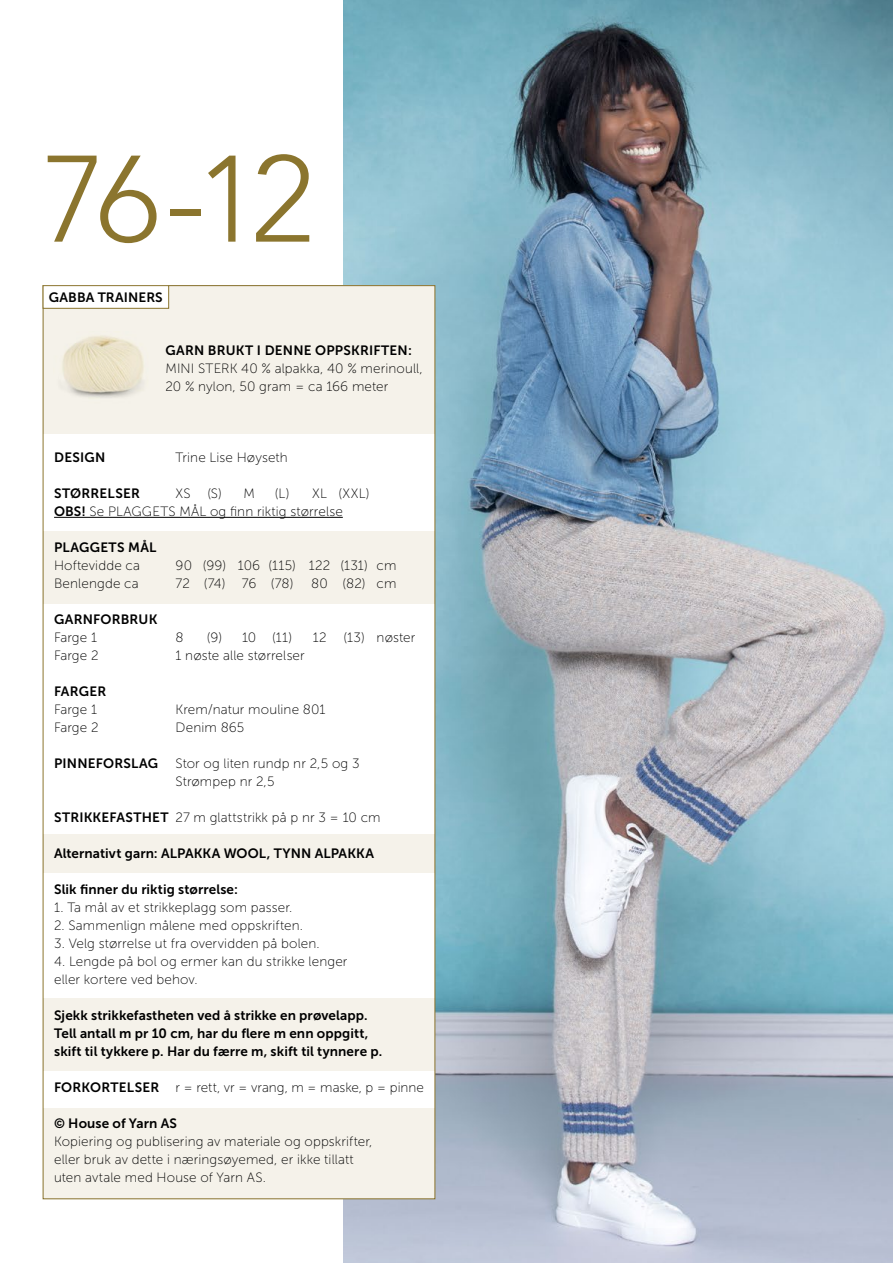
<style>
.page{position:relative;width:893px;height:1263px;background:#fff}
.page>*{position:absolute;margin:0;border:0;box-sizing:border-box;transform-origin:0 0}
.t1{font:300 121.5px "Avenir";color:#8b752e}
.INNHOLD{font:13.5px/18px "Museo Sans 100";letter-spacing:.01em;color:#000}
.INNHOLD-2{font:13.5px "Museo Sans 700";letter-spacing:.01em;color:#000}
.INNHOLD-_Opps{font:13.5px "Museo Sans 700";letter-spacing:.005em;color:#000}
.INNHOLD-3{font:13.5px "Museo Sans 700";letter-spacing:.03em;color:#000}
.s1{font-family:"Museo Sans 700"}
</style>
<div class="page">
<img style="left:343px;top:0;width:550px;height:1263px">
<div style="left:43px;top:286px;width:392px;height:913px;background:#fff"></div>
<hr style="left:54px;top:517px;width:289px;height:1px;background:#000">
<div style="left:43px;top:998px;width:392px;height:72px;background:#f5f2ea"></div>
<div style="left:43px;top:531px;width:392px;height:72px;background:#f5f2ea"></div>
<div style="left:43px;top:1108px;width:392px;height:91px;background:#f5f2ea"></div>
<div style="left:43px;top:834px;width:392px;height:39px;background:#f5f2ea"></div>
<div style="left:43px;top:285px;width:392px;height:149px;background:#f5f2ea"></div>
<img style="left:62px;top:335px;width:82px;height:63px">
<div style="left:43px;top:286px;width:126px;height:22px;background:#fff"></div>
<div style="left:43px;top:285px;width:126px;height:24px;border:1px solid #8b752e"></div>
<p class="t1" style="left:43px;top:128px;width:273px">76-12</p>
<p class="INNHOLD-_Opps" style="left:49px;top:289px;width:115px">GABBA TRAINERS</p>
<p class="INNHOLD-2" style="left:165px;top:343px;width:248px">GARN BRUKT I DENNE OPPSKRIFTEN:</p>
<p class="INNHOLD" style="left:165px;top:360px;width:259px">MINI STERK 40 % alpakka, 40 % merinoull,<br>20 % nylon, 50 gram = ca 166 meter</p>
<p class="INNHOLD-2" style="left:54px;top:450px;width:53px">DESIGN</p>
<p class="INNHOLD" style="left:176px;top:448px;width:114px">Trine Lise Høyseth</p>
<p class="INNHOLD-2" style="left:54px;top:486px;width:87px">STØRRELSER</p>
<p class="INNHOLD" style="left:176px;top:484px;width:48px">XS (S)</p>
<p class="INNHOLD" style="left:243px;top:484px;width:13px">M</p>
<p class="INNHOLD" style="left:275px;top:484px;width:96px">(L) XL (XXL)</p>
<p class="INNHOLD" style="left:54px;top:502px;width:290px"><span class="s1">OBS!</span> Se PLAGGETS MÅL og finn riktig størrelse</p>
<p class="INNHOLD-3" style="left:54px;top:540px;width:104px">PLAGGETS MÅL</p>
<p class="INNHOLD" style="left:54px;top:556px;width:87px">Hoftevidde ca</p>
<p class="INNHOLD" style="left:176px;top:556px;width:222px">90 (99) 106 (115) 122 (131) cm</p>
<p class="INNHOLD" style="left:54px;top:574px;width:86px">Benlengde ca</p>
<p class="INNHOLD" style="left:176px;top:574px;width:119px">72 (74) 76 (78)</p>
<p class="INNHOLD" style="left:311px;top:574px;width:87px">80 (82) cm</p>
<p class="INNHOLD-2" style="left:54px;top:612px;width:105px">GARNFORBRUK</p>
<p class="INNHOLD" style="left:54px;top:628px;width:44px">Farge 1</p>
<p class="INNHOLD" style="left:176px;top:628px;width:10px">8</p>
<p class="INNHOLD" style="left:207px;top:628px;width:87px">(9) 10 (11)</p>
<p class="INNHOLD" style="left:313px;top:628px;width:104px">12 (13) nøster</p>
<p class="INNHOLD" style="left:54px;top:646px;width:46px">Farge 2</p>
<p class="INNHOLD" style="left:176px;top:646px;width:131px">1 nøste alle størrelser</p>
<p class="INNHOLD-2" style="left:54px;top:684px;width:54px">FARGER</p>
<p class="INNHOLD" style="left:54px;top:700px;width:44px">Farge 1</p>
<p class="INNHOLD" style="left:176px;top:700px;width:151px">Krem/natur mouline 801</p>
<p class="INNHOLD" style="left:54px;top:718px;width:46px">Farge 2</p>
<p class="INNHOLD" style="left:176px;top:718px;width:70px">Denim 865</p>
<p class="INNHOLD-2" style="left:54px;top:756px;width:105px">PINNEFORSLAG</p>
<p class="INNHOLD" style="left:176px;top:754px;width:185px">Stor og liten rundp nr 2,5 og 3</p>
<p class="INNHOLD" style="left:176px;top:772px;width:101px">Strømpep nr 2,5</p>
<p class="INNHOLD" style="left:54px;top:808px;width:328px"><span class="s1">STRIKKEFASTHET</span> 27 m glattstrikk på p nr 3 = 10 cm</p>
<p class="INNHOLD-2" style="left:54px;top:846px;width:321px">Alternativt garn: ALPAKKA WOOL, TYNN ALPAKKA</p>
<p class="INNHOLD-2" style="left:54px;top:882px;width:185px">Slik finner du riktig størrelse:</p>
<p class="INNHOLD" style="left:54px;top:898px;width:240px">1. Ta mål av et strikkeplagg som passer.</p>
<p class="INNHOLD" style="left:54px;top:916px;width:250px">2. Sammenlign målene med oppskriften.</p>
<p class="INNHOLD" style="left:54px;top:934px;width:267px">3. Velg størrelse ut fra overvidden på bolen.</p>
<p class="INNHOLD" style="left:54px;top:952px;width:295px">4. Lengde på bol og ermer kan du strikke lenger</p>
<p class="INNHOLD" style="left:54px;top:970px;width:145px">eller kortere ved behov.</p>
<p class="INNHOLD-2" style="left:54px;top:1008px;width:315px">Sjekk strikkefastheten ved å strikke en prøvelapp.</p>
<p class="INNHOLD-2" style="left:54px;top:1026px;width:316px">Tell antall m pr 10 cm, har du flere m enn oppgitt,</p>
<p class="INNHOLD-2" style="left:54px;top:1044px;width:330px">skift til tykkere p. Har du færre m, skift til tynnere p.</p>
<p class="INNHOLD" style="left:54px;top:1078px;width:371px"><span class="s1">FORKORTELSER</span> r = rett, vr = vrang, m = maske, p = pinne</p>
<p class="INNHOLD-2" style="left:54px;top:1116px;width:124px">© House of Yarn AS</p>
<p class="INNHOLD" style="left:54px;top:1132px;width:320px">Kopiering og publisering av materiale og oppskrifter,</p>
<p class="INNHOLD" style="left:54px;top:1150px;width:301px">eller bruk av dette i næringsøyemed, er ikke tillatt</p>
<p class="INNHOLD" style="left:54px;top:1168px;width:214px">uten avtale med House of Yarn AS.</p>
</div>
